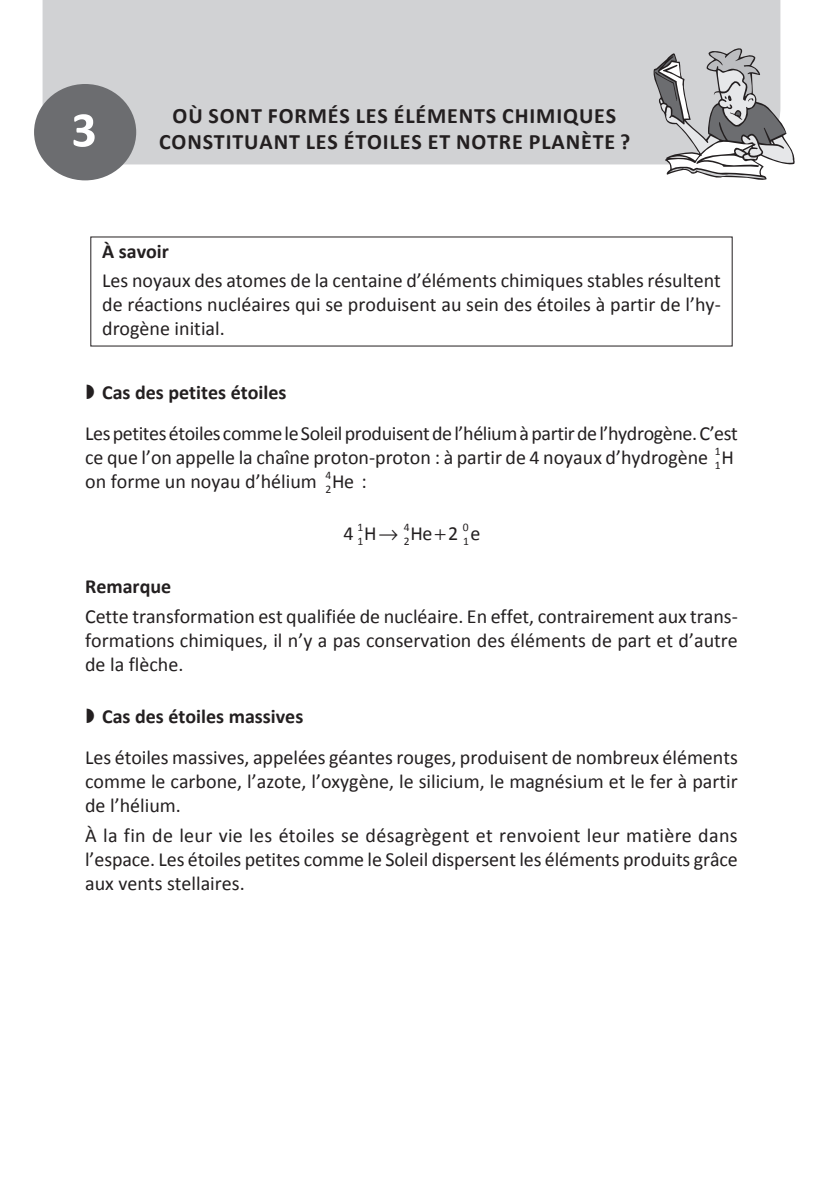
<style>
.page{position:relative;width:823px;height:1191px;background:#fff}
.page>*{position:absolute;margin:0;border:0;box-sizing:border-box;transform-origin:0 0}
.t1{font:700 50px "Calibri";color:#fff}
.t2{font:700 22px/26px "Calibri";letter-spacing:.04em;color:#231f20;text-align:center}
.t3{font:20px/24px "Calibri";color:#231f20;text-align:justify}
.t4{font:20px/24px "Calibri";letter-spacing:-.02em;color:#231f20}
.t5{font:700 20px "Calibri";color:#231f20}
.t6{font:11.6px "Calibri";color:#231f20}
</style>
<div class="page">
<div style="left:43px;top:0;width:737px;height:164px;background:#d1d2d4"></div>
<svg style="left:653px;top:48px;width:141px;height:132px"></svg>
<div style="left:34px;top:84px;width:102px;height:96px;background:#6c6d70;border-radius:50%"></div>
<h1 class="t1" style="left:71px;top:94px;width:27px">3</h1>
<p class="t2" style="left:159px;top:101px;width:472px">OÙ SONT FORMÉS LES ÉLÉMENTS CHIMIQUES<br>CONSTITUANT LES ÉTOILES ET NOTRE PLANÈTE ?</p>
<p class="t5" style="left:102px;top:237px;width:68px">À savoir</p>
<p class="t3" style="left:102px;top:268px;width:620px">Les noyaux des atomes de la centaine d’éléments chimiques stables résultent de réactions nucléaires qui se produisent au sein des étoiles à partir de l’hy&shy;drogène initial.</p>
<p class="t5" style="left:102px;top:378px;width:186px">Cas des petites étoiles</p>
<p class="t4" style="left:85px;top:421px;width:654px">Les petites étoiles comme le Soleil produisent de l’hélium à partir de l’hydrogène. C’est ce que l’on appelle la chaîne proton-proton : à partir de 4 noyaux d’hydrogène <sub>1</sub>H</p>
<p class="t6" style="left:714px;top:444px;width:7px">1</p>
<p class="t6" style="left:325px;top:468px;width:7px">4</p>
<p class="t3" style="left:85px;top:469px;width:283px">on forme un noyau d’hélium <sub>2</sub>He :</p>
<p class="t6" style="left:357px;top:520px;width:7px">1</p>
<p class="t6" style="left:403px;top:520px;width:7px">4</p>
<p class="t6" style="left:462px;top:520px;width:7px">0</p>
<p class="t3" style="left:343px;top:522px;width:138px">4 <sub>1</sub>H→ <sub>2</sub>He 2 <sub>1</sub>e</p>
<p class="t5" style="left:85px;top:572px;width:88px">Remarque</p>
<p class="t3" style="left:85px;top:603px;width:653px">Cette transformation est qualifiée de nucléaire. En effet, contrairement aux trans&shy;formations chimiques, il n’y a pas conservation des éléments de part et d’autre de la flèche.</p>
<p class="t5" style="left:102px;top:702px;width:202px">Cas des étoiles massives</p>
<p class="t3" style="left:85px;top:744px;width:653px">Les étoiles massives, appelées géantes rouges, produisent de nombreux éléments comme le carbone, l’azote, l’oxygène, le silicium, le magnésium et le fer à partir de l’hélium.</p>
<p class="t3" style="left:85px;top:822px;width:653px">À la fin de leur vie les étoiles se désagrègent et renvoient leur matière dans l’espace. Les étoiles petites comme le Soleil dispersent les éléments produits grâce aux vents stellaires.</p>
</div>
